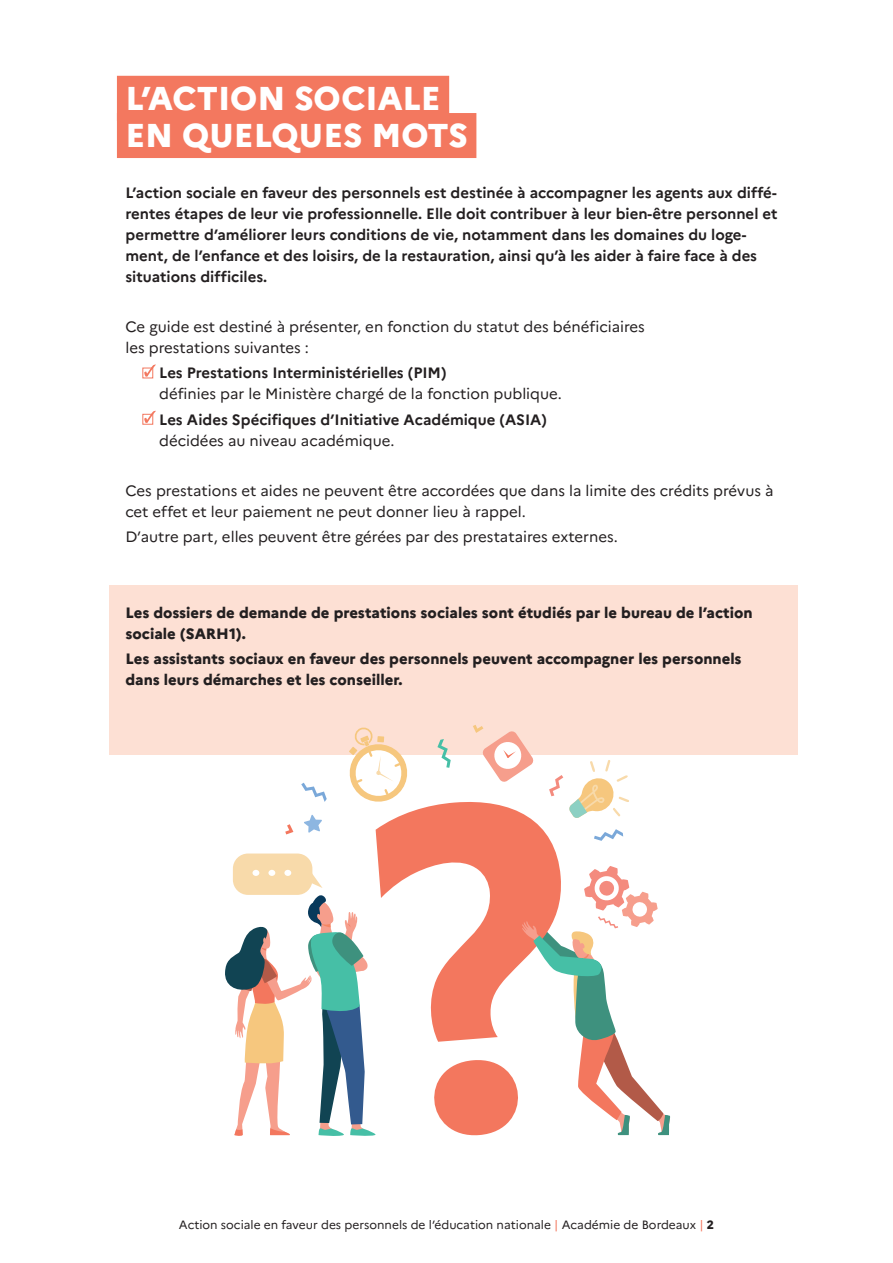
<style>
.page{position:relative;width:893px;height:1263px;background:#fff}
.page>*{position:absolute;margin:0;border:0;box-sizing:border-box;transform-origin:0 0}
.t1{font:800 33px/37.2px "Marianne";color:#fff}
.t2{font:700 15px/21px "Marianne";color:#231f20}
.t3{font:15px/21px "Marianne";color:#231f20}
.t4{font:800 15px/21px "Marianne";color:#231f20}
.t5{font:12px "Marianne";color:#231f20}
.s1{color:#f3785f}
.s2{font-weight:800}
</style>
<div class="page">
<div style="left:109px;top:586px;width:689px;height:169px;background:#fde0d4"></div>
<div style="left:117px;top:76px;width:332px;height:45px;background:#f3785f"></div>
<div style="left:117px;top:113px;width:359px;height:45px;background:#f3785f"></div>
<div style="left:142px;top:368px;width:11px;height:10px;border:1px solid #f3785f"></div>
<svg style="left:144px;top:364px;width:12px;height:13px"></svg>
<div style="left:142px;top:414px;width:11px;height:11px;border:1px solid #f3785f"></div>
<svg style="left:144px;top:411px;width:12px;height:12px"></svg>
<svg style="left:349px;top:727px;width:59px;height:75px"></svg>
<svg style="left:304px;top:815px;width:18px;height:18px"></svg>
<svg style="left:301px;top:783px;width:26px;height:19px"></svg>
<svg style="left:594px;top:829px;width:29px;height:12px"></svg>
<svg style="left:437px;top:739px;width:14px;height:29px"></svg>
<svg style="left:549px;top:775px;width:14px;height:21px"></svg>
<svg style="left:376px;top:798px;width:184px;height:338px"></svg>
<svg style="left:521px;top:866px;width:149px;height:269px"></svg>
<div style="left:233px;top:853px;width:79px;height:42px;background:#f8daaa;border-radius:15px"></div>
<svg style="left:225px;top:870px;width:152px;height:266px"></svg>
<div style="left:252px;top:870px;width:7px;height:6px;background:#fff;border-radius:50%"></div>
<div style="left:268px;top:870px;width:7px;height:6px;background:#fff;border-radius:50%"></div>
<div style="left:284px;top:870px;width:7px;height:6px;background:#fff;border-radius:50%"></div>
<svg style="left:473px;top:725px;width:61px;height:57px"></svg>
<svg style="left:285px;top:824px;width:8px;height:10px"></svg>
<svg style="left:569px;top:760px;width:60px;height:58px"></svg>
<h1 class="t1" style="left:125px;top:77px;width:344px">L’ACTION SOCIALE<br>EN QUELQUES MOTS</h1>
<p class="t2" style="left:125px;top:180px;width:654px">L’action sociale en faveur des personnels est destinée à accompagner les agents aux diffé&shy;rentes étapes de leur vie professionnelle. Elle doit contribuer à leur bien-être personnel et permettre d’améliorer leurs conditions de vie, notamment dans les domaines du loge&shy;ment, de l’enfance et des loisirs, de la restauration, ainsi qu’à les aider à faire face à des situations difficiles.</p>
<p class="t3" style="left:125px;top:315px;width:521px">Ce guide est destiné à présenter, en fonction du statut des bénéficiaires les prestations suivantes :</p>
<p class="t2" style="left:159px;top:361px;width:289px">Les Prestations Interministérielles (PIM)</p>
<p class="t3" style="left:159px;top:382px;width:404px">définies par le Ministère chargé de la fonction publique.</p>
<p class="t2" style="left:159px;top:408px;width:389px">Les Aides Spécifiques d’Initiative Académique (ASIA)</p>
<p class="t3" style="left:159px;top:429px;width:237px">décidées au niveau académique.</p>
<p class="t3" style="left:125px;top:479px;width:650px">Ces prestations et aides ne peuvent être accordées que dans la limite des crédits prévus à cet effet et leur paiement ne peut donner lieu à rappel.</p>
<p class="t3" style="left:125px;top:525px;width:494px">D’autre part, elles peuvent être gérées par des prestataires externes.</p>
<p class="t4" style="left:125px;top:601px;width:629px">Les dossiers de demande de prestations sociales sont étudiés par le bureau de l’action sociale (SARH1).</p>
<p class="t4" style="left:125px;top:647px;width:618px">Les assistants sociaux en faveur des personnels peuvent accompagner les personnels dans leurs démarches et les conseiller.</p>
<p class="t5" style="left:179px;top:1216px;width:537px">Action sociale en faveur des personnels de l’éducation nationale <span class="s1">|</span> Académie de Bordeaux <span class="s1">|</span> <span class="s2">2</span></p>
</div>
